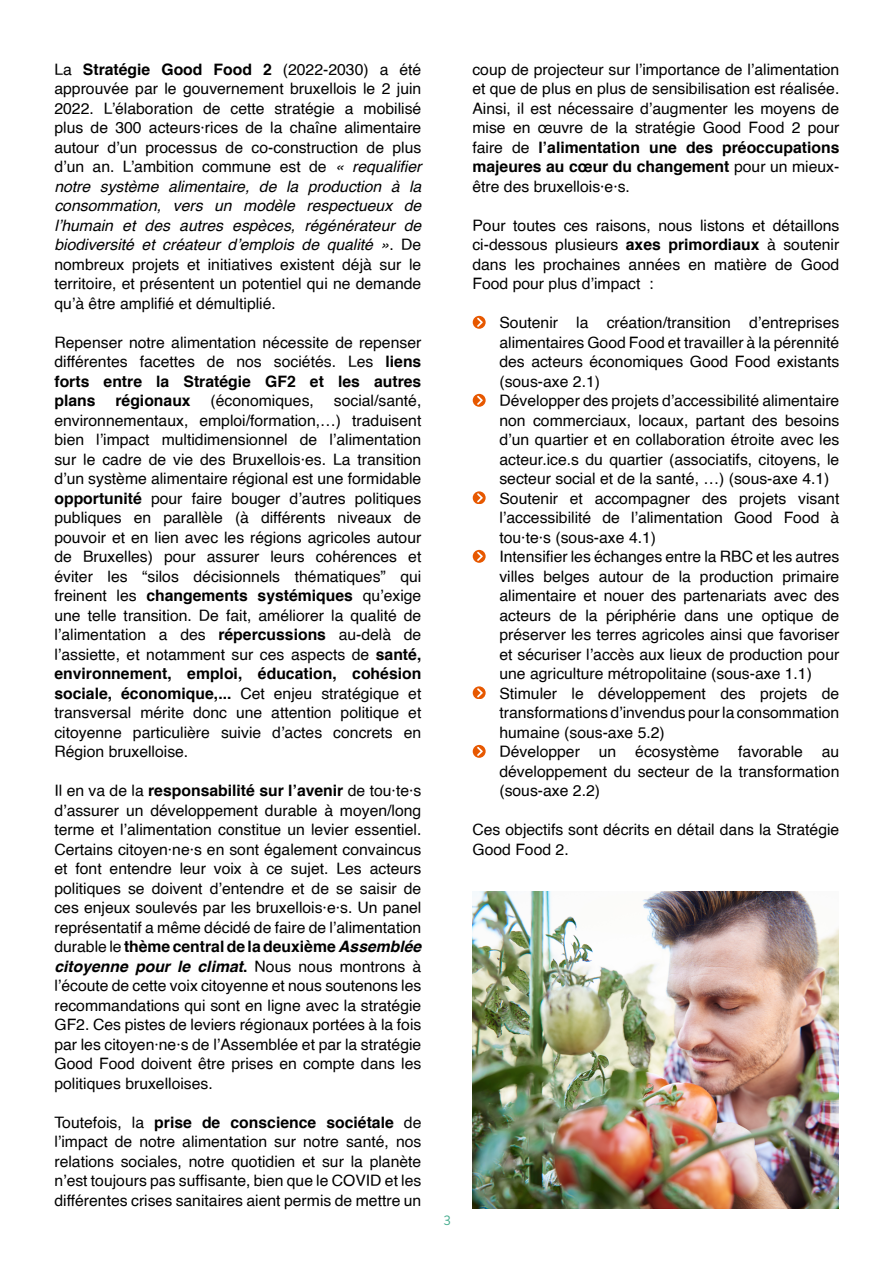
<style>
.page{position:relative;width:893px;height:1263px;background:#fff}
.page>*{position:absolute;margin:0;border:0;box-sizing:border-box;transform-origin:0 0}
.t1{font:15.75px/19.5px "Helvetica";color:#000;text-align:justify}
.t2{font:700 15.75px "Helvetica";color:#000}
.t3{font:13.5px "Brandon Text";color:#43ab8d}
.s1{font-weight:700}
.s2{font-style:italic}
.s3{font-weight:700;font-style:italic}
</style>
<div class="page">
<svg style="left:473px;top:316px;width:12px;height:12px"></svg>
<svg style="left:473px;top:394px;width:12px;height:12px"></svg>
<svg style="left:473px;top:491px;width:12px;height:13px"></svg>
<svg style="left:473px;top:550px;width:12px;height:12px"></svg>
<svg style="left:473px;top:686px;width:12px;height:13px"></svg>
<svg style="left:473px;top:745px;width:12px;height:12px"></svg>
<img style="left:472px;top:891px;width:367px;height:318px">
<p class="t1" style="left:54px;top:60px;width:368px">La <span class="s1">Stratégie Good Food 2</span> (2022-2030) a été approuvée par le gouvernement bruxellois le 2 juin 2022. L’élaboration de cette stratégie a mobilisé plus de 300 acteurs·rices de la chaîne alimentaire autour d’un processus de co-construction de plus d’un an. L’ambition commune est de <span class="s2">« requalifier notre système alimentaire, de la production à la consommation, vers un modèle respectueux de l’humain et des autres espèces, régénérateur de biodiversité et créateur d’emplois de qualité »</span>. De nombreux projets et initiatives existent déjà sur le territoire, et présentent un potentiel qui ne demande qu’à être amplifié et démultiplié.</p>
<p class="t1" style="left:54px;top:333px;width:368px">Repenser notre alimentation nécessite de repenser différentes facettes de nos sociétés. Les <span class="s1">liens forts entre la Stratégie GF2 et les autres plans</span></p>
<p class="t2" style="left:115px;top:388px;width:77px">régionaux</p>
<p class="t1" style="left:211px;top:391px;width:105px">(économiques,</p>
<p class="t1" style="left:54px;top:391px;width:368px;text-indent:279px">social/santé, environnementaux, emploi/formation,…) traduisent bien l’impact multidimensionnel de l’alimentation sur le cadre de vie des Bruxellois·es. La transition d’un système alimentaire régional est une formidable <span class="s1">opportunité</span> pour faire bouger d’autres politiques publiques en parallèle (à différents niveaux de pouvoir et en lien avec les régions agricoles autour de Bruxelles) pour assurer leurs cohérences et éviter les “silos décisionnels thématiques” qui freinent les <span class="s1">changements systémiques</span> qu’exige une telle transition. De fait, améliorer la qualité de l’alimentation a des <span class="s1">répercussions</span> au-delà de l’assiette, et notamment sur ces aspects de <span class="s1">santé, environnement, emploi, éducation, cohésion sociale, économique,...</span> Cet enjeu stratégique et transversal mérite donc une attention politique et citoyenne particulière suivie d’actes concrets en Région bruxelloise.</p>
<p class="t1" style="left:54px;top:781px;width:368px">Il en va de la <span class="s1">responsabilité sur l’avenir</span> de tou·te·s d’assurer un développement durable à moyen/long terme et l’alimentation constitue un levier essentiel.<br>Certains citoyen·ne·s en sont également convaincus et font entendre leur voix à ce sujet. Les acteurs politiques se doivent d’entendre et de se saisir de ces enjeux soulevés par les bruxellois·e·s. Un panel représentatif a même décidé de faire de l’alimentation durable le <span class="s1">thème central de la deuxième</span> <span class="s3">Assemblée citoyenne pour le climat</span><span class="s1">.</span> Nous nous montrons à l’écoute de cette voix citoyenne et nous soutenons les recommandations qui sont en ligne avec la stratégie GF2. Ces pistes de leviers régionaux portées à la fois par les citoyen·ne·s de l’Assemblée et par la stratégie Good Food doivent être prises en compte dans les politiques bruxelloises.</p>
<p class="t1" style="left:54px;top:1113px;width:368px">Toutefois, la <span class="s1">prise de conscience sociétale</span> de l’impact de notre alimentation sur notre santé, nos relations sociales, notre quotidien et sur la planète n’est toujours pas suffisante, bien que le COVID et les différentes crises sanitaires aient permis de mettre un</p>
<p class="t3" style="left:444px;top:1211px;width:9px">3</p>
<p class="t1" style="left:472px;top:60px;width:368px">coup de projecteur sur l’importance de l’alimentation et que de plus en plus de sensibilisation est réalisée.<br>Ainsi, il est nécessaire d’augmenter les moyens de mise en œuvre de la stratégie Good Food 2 pour faire de <span class="s1">l’alimentation une des préoccupations majeures au cœur du changement</span> pour un mieux&shy;être des bruxellois·e·s.</p>
<p class="t1" style="left:472px;top:216px;width:368px">Pour toutes ces raisons, nous listons et détaillons ci-dessous plusieurs <span class="s1">axes primordiaux</span> à soutenir dans les prochaines années en matière de Good Food pour plus d’impact :</p>
<p class="t1" style="left:499px;top:313px;width:341px;text-align:left">Soutenir la création/transition d’entreprises alimentaires Good Food et travailler à la pérennité des acteurs économiques Good Food existants (sous-axe 2.1)<br>Développer des projets d’accessibilité alimentaire non commerciaux, locaux, partant des besoins d’un quartier et en collaboration étroite avec les acteur.ice.s du quartier (associatifs, citoyens, le secteur social et de la santé, …) (sous-axe 4.1)<br>Soutenir et accompagner des projets visant l’accessibilité de l’alimentation Good Food à tou·te·s (sous-axe 4.1)<br>Intensifier les échanges entre la RBC et les autres villes belges autour de la production primaire alimentaire et nouer des partenariats avec des acteurs de la périphérie dans une optique de préserver les terres agricoles ainsi que favoriser et sécuriser l’accès aux lieux de production pour une agriculture métropolitaine (sous-axe 1.1)<br>Stimuler le développement des projets de transformations d’invendus pour la consommation humaine (sous-axe 5.2)<br>Développer un écosystème favorable au développement du secteur de la transformation (sous-axe 2.2)</p>
<p class="t1" style="left:472px;top:820px;width:368px">Ces objectifs sont décrits en détail dans la Stratégie<br>Good Food 2.</p>
</div>
